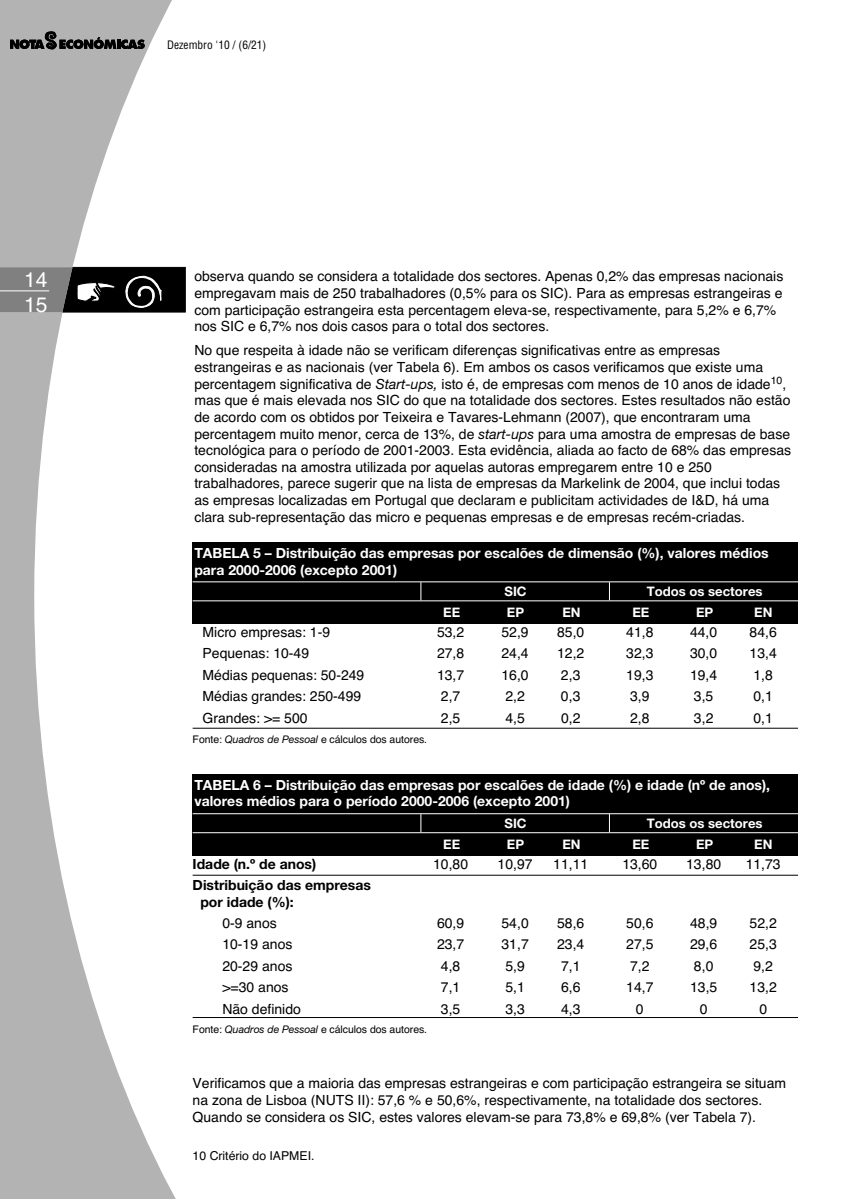
<style>
.page{position:relative;width:863px;height:1199px;background:#fff}
.page>*{position:absolute;margin:0;border:0;box-sizing:border-box;transform-origin:0 0}
.t1{font:21px/25.2px "Helvetica";color:#fff}
.t2{font:14px/16.6px "Helvetica";color:#000}
.t3{font:700 14px/16.6px "Helvetica Neue";color:#fff}
.t4{font:700 14px/16.3px "Helvetica Neue";color:#000}
.t5{font:700 13.12px "Helvetica Neue";color:#fff}
.t6{font:12.25px "Helvetica";color:#000}
.t7{font:condensed 11.38px "Helvetica";color:#000}
.t8{font:10.5px "Helvetica";letter-spacing:-.005em;color:#000}
.s1{font-family:"Helvetica Neue";font-style:italic}
</style>
<div class="page">
<svg style="left:0;top:0;width:193px;height:1199px"></svg>
<svg style="left:10px;top:31px;width:135px;height:19px;background:#696969"></svg>
<svg style="left:0;top:267px;width:186px;height:45px;background:#434343"></svg>
<hr style="left:193px;top:728px;width:605px;height:1px;background:#000">
<div style="left:193px;top:542px;width:605px;height:40px;background:#000"></div>
<div style="left:193px;top:582px;width:605px;height:21px;background:#000"></div>
<div style="left:193px;top:603px;width:605px;height:21px;background:#000"></div>
<hr style="left:193px;top:581px;width:605px;height:1px;background:#fff">
<hr style="left:193px;top:600px;width:605px;height:1px;background:#fff">
<svg style="left:420px;top:582px;width:1px;height:18px"></svg>
<svg style="left:609px;top:582px;width:1px;height:18px"></svg>
<hr style="left:193px;top:1017px;width:605px;height:1px;background:#000">
<hr style="left:193px;top:875px;width:605px;height:1px;background:#000">
<div style="left:193px;top:774px;width:605px;height:40px;background:#000"></div>
<div style="left:193px;top:814px;width:605px;height:21px;background:#000"></div>
<div style="left:193px;top:834px;width:605px;height:21px;background:#000"></div>
<hr style="left:193px;top:813px;width:605px;height:1px;background:#fff">
<hr style="left:193px;top:832px;width:605px;height:1px;background:#fff">
<svg style="left:420px;top:814px;width:1px;height:18px"></svg>
<svg style="left:609px;top:814px;width:1px;height:18px"></svg>
<p class="t7" style="left:167px;top:40px;width:101px">Dezembro '10 / (6/21)</p>
<h1 class="t1" style="left:24px;top:269px;width:25px">14<br>15</h1>
<p class="t2" style="left:194px;top:270px;width:590px">observa quando se considera a totalidade dos sectores. Apenas 0,2% das empresas nacionais empregavam mais de 250 trabalhadores (0,5% para os SIC). Para as empresas estrangeiras e com participação estrangeira esta percentagem eleva-se, respectivamente, para 5,2% e 6,7% nos SIC e 6,7% nos dois casos para o total dos sectores.</p>
<p class="t2" style="left:194px;top:343px;width:598px">No que respeita à idade não se verificam diferenças significativas entre as empresas estrangeiras e as nacionais (ver Tabela 6). Em ambos os casos verificamos que existe uma percentagem significativa de <span class="s1">Start-ups,</span> isto é, de empresas com menos de 10 anos de idade<sup>10</sup>, mas que é mais elevada nos SIC do que na totalidade dos sectores. Estes resultados não estão de acordo com os obtidos por Teixeira e Tavares-Lehmann (2007), que encontraram uma percentagem muito menor, cerca de 13%, de <span class="s1">start-ups</span> para uma amostra de empresas de base tecnológica para o período de 2001-2003. Esta evidência, aliada ao facto de 68% das empresas consideradas na amostra utilizada por aquelas autoras empregarem entre 10 e 250 trabalhadores, parece sugerir que na lista de empresas da Markelink de 2004, que inclui todas as empresas localizadas em Portugal que declaram e publicitam actividades de I&amp;D, há uma clara sub-representação das micro e pequenas empresas e de empresas recém-criadas.</p>
<p class="t3" style="left:194px;top:546px;width:576px">TABELA 5 – Distribuição das empresas por escalões de dimensão (%), valores médios para 2000-2006 (excepto 2001)</p>
<p class="t5" style="left:504px;top:587px;width:24px">SIC</p>
<p class="t5" style="left:647px;top:587px;width:117px">Todos os sectores</p>
<p class="t5" style="left:443px;top:607px;width:19px">EE</p>
<p class="t5" style="left:507px;top:607px;width:19px">EP</p>
<p class="t5" style="left:562px;top:607px;width:20px">EN</p>
<p class="t5" style="left:632px;top:607px;width:19px">EE</p>
<p class="t5" style="left:696px;top:607px;width:19px">EP</p>
<p class="t5" style="left:754px;top:607px;width:20px">EN</p>
<p class="t2" style="left:203px;top:625px;width:129px">Micro empresas: 1-9</p>
<p class="t2" style="left:437px;top:625px;width:29px">53,2</p>
<p class="t2" style="left:501px;top:625px;width:29px">52,9</p>
<p class="t2" style="left:557px;top:625px;width:29px">85,0</p>
<p class="t2" style="left:626px;top:625px;width:29px">41,8</p>
<p class="t2" style="left:690px;top:625px;width:29px">44,0</p>
<p class="t2" style="left:749px;top:625px;width:29px">84,6</p>
<p class="t2" style="left:203px;top:646px;width:108px">Pequenas: 10-49</p>
<p class="t2" style="left:437px;top:646px;width:29px">27,8</p>
<p class="t2" style="left:501px;top:646px;width:29px">24,4</p>
<p class="t2" style="left:557px;top:646px;width:29px">12,2</p>
<p class="t2" style="left:626px;top:646px;width:29px">32,3</p>
<p class="t2" style="left:690px;top:646px;width:29px">30,0</p>
<p class="t2" style="left:749px;top:646px;width:29px">13,4</p>
<p class="t2" style="left:203px;top:668px;width:163px">Médias pequenas: 50-249</p>
<p class="t2" style="left:437px;top:668px;width:29px">13,7</p>
<p class="t2" style="left:501px;top:668px;width:29px">16,0</p>
<p class="t2" style="left:561px;top:668px;width:21px">2,3</p>
<p class="t2" style="left:626px;top:668px;width:29px">19,3</p>
<p class="t2" style="left:690px;top:668px;width:29px">19,4</p>
<p class="t2" style="left:753px;top:668px;width:21px">1,8</p>
<p class="t2" style="left:203px;top:689px;width:160px">Médias grandes: 250-499</p>
<p class="t2" style="left:441px;top:689px;width:21px">2,7</p>
<p class="t2" style="left:505px;top:689px;width:21px">2,2</p>
<p class="t2" style="left:561px;top:689px;width:21px">0,3</p>
<p class="t2" style="left:630px;top:689px;width:21px">3,9</p>
<p class="t2" style="left:694px;top:689px;width:21px">3,5</p>
<p class="t2" style="left:753px;top:689px;width:21px">0,1</p>
<p class="t2" style="left:203px;top:711px;width:107px">Grandes: &gt;= 500</p>
<p class="t2" style="left:441px;top:711px;width:21px">2,5</p>
<p class="t2" style="left:505px;top:711px;width:21px">4,5</p>
<p class="t2" style="left:561px;top:711px;width:21px">0,2</p>
<p class="t2" style="left:630px;top:711px;width:21px">2,8</p>
<p class="t2" style="left:694px;top:711px;width:21px">3,2</p>
<p class="t2" style="left:753px;top:711px;width:21px">0,1</p>
<p class="t8" style="left:193px;top:736px;width:236px">Fonte: <span class="s1">Quadros de Pessoal</span> e cálculos dos autores.</p>
<p class="t3" style="left:194px;top:778px;width:577px">TABELA 6 – Distribuição das empresas por escalões de idade (%) e idade (nº de anos), valores médios para o período 2000-2006 (excepto 2001)</p>
<p class="t5" style="left:504px;top:818px;width:24px">SIC</p>
<p class="t5" style="left:647px;top:818px;width:117px">Todos os sectores</p>
<p class="t5" style="left:443px;top:839px;width:19px">EE</p>
<p class="t5" style="left:507px;top:839px;width:19px">EP</p>
<p class="t5" style="left:562px;top:839px;width:20px">EN</p>
<p class="t5" style="left:632px;top:839px;width:19px">EE</p>
<p class="t5" style="left:696px;top:839px;width:19px">EP</p>
<p class="t5" style="left:754px;top:839px;width:20px">EN</p>
<p class="t4" style="left:193px;top:857px;width:125px">Idade (n.º de anos)</p>
<p class="t2" style="left:433px;top:857px;width:37px">10,80</p>
<p class="t2" style="left:498px;top:857px;width:37px">10,97</p>
<p class="t2" style="left:553px;top:857px;width:37px">11,11</p>
<p class="t2" style="left:622px;top:857px;width:37px">13,60</p>
<p class="t2" style="left:686px;top:857px;width:37px">13,80</p>
<p class="t2" style="left:746px;top:857px;width:37px">11,73</p>
<p class="t4" style="left:200px;top:878px;width:172px;text-indent:-8px">Distribuição das empresas por idade (%):</p>
<p class="t2" style="left:222px;top:916px;width:56px">0-9 anos</p>
<p class="t2" style="left:437px;top:916px;width:29px">60,9</p>
<p class="t2" style="left:501px;top:916px;width:29px">54,0</p>
<p class="t2" style="left:557px;top:916px;width:29px">58,6</p>
<p class="t2" style="left:626px;top:916px;width:29px">50,6</p>
<p class="t2" style="left:690px;top:916px;width:29px">48,9</p>
<p class="t2" style="left:749px;top:916px;width:29px">52,2</p>
<p class="t2" style="left:222px;top:937px;width:72px">10-19 anos</p>
<p class="t2" style="left:437px;top:937px;width:29px">23,7</p>
<p class="t2" style="left:501px;top:937px;width:29px">31,7</p>
<p class="t2" style="left:557px;top:937px;width:29px">23,4</p>
<p class="t2" style="left:626px;top:937px;width:29px">27,5</p>
<p class="t2" style="left:690px;top:937px;width:29px">29,6</p>
<p class="t2" style="left:749px;top:937px;width:29px">25,3</p>
<p class="t2" style="left:222px;top:959px;width:72px">20-29 anos</p>
<p class="t2" style="left:441px;top:959px;width:21px">4,8</p>
<p class="t2" style="left:505px;top:959px;width:21px">5,9</p>
<p class="t2" style="left:561px;top:959px;width:21px">7,1</p>
<p class="t2" style="left:630px;top:959px;width:21px">7,2</p>
<p class="t2" style="left:694px;top:959px;width:21px">8,0</p>
<p class="t2" style="left:753px;top:959px;width:21px">9,2</p>
<p class="t2" style="left:222px;top:980px;width:68px">&gt;=30 anos</p>
<p class="t2" style="left:441px;top:980px;width:21px">7,1</p>
<p class="t2" style="left:505px;top:980px;width:21px">5,1</p>
<p class="t2" style="left:561px;top:980px;width:21px">6,6</p>
<p class="t2" style="left:626px;top:980px;width:29px">14,7</p>
<p class="t2" style="left:690px;top:980px;width:29px">13,5</p>
<p class="t2" style="left:749px;top:980px;width:29px">13,2</p>
<p class="t2" style="left:222px;top:1002px;width:80px">Não definido</p>
<p class="t2" style="left:441px;top:1002px;width:21px">3,5</p>
<p class="t2" style="left:505px;top:1002px;width:21px">3,3</p>
<p class="t2" style="left:561px;top:1002px;width:21px">4,3</p>
<p class="t2" style="left:636px;top:1002px;width:9px">0</p>
<p class="t2" style="left:700px;top:1002px;width:9px">0</p>
<p class="t2" style="left:759px;top:1002px;width:9px">0</p>
<p class="t8" style="left:193px;top:1025px;width:236px">Fonte: <span class="s1">Quadros de Pessoal</span> e cálculos dos autores.</p>
<p class="t2" style="left:193px;top:1076px;width:595px">Verificamos que a maioria das empresas estrangeiras e com participação estrangeira se situam na zona de Lisboa (NUTS II): 57,6 % e 50,6%, respectivamente, na totalidade dos sectores.<br>Quando se considera os SIC, estes valores elevam-se para 73,8% e 69,8% (ver Tabela 7).</p>
<p class="t6" style="left:193px;top:1151px;width:123px">10 Critério do IAPMEI.</p>
</div>
